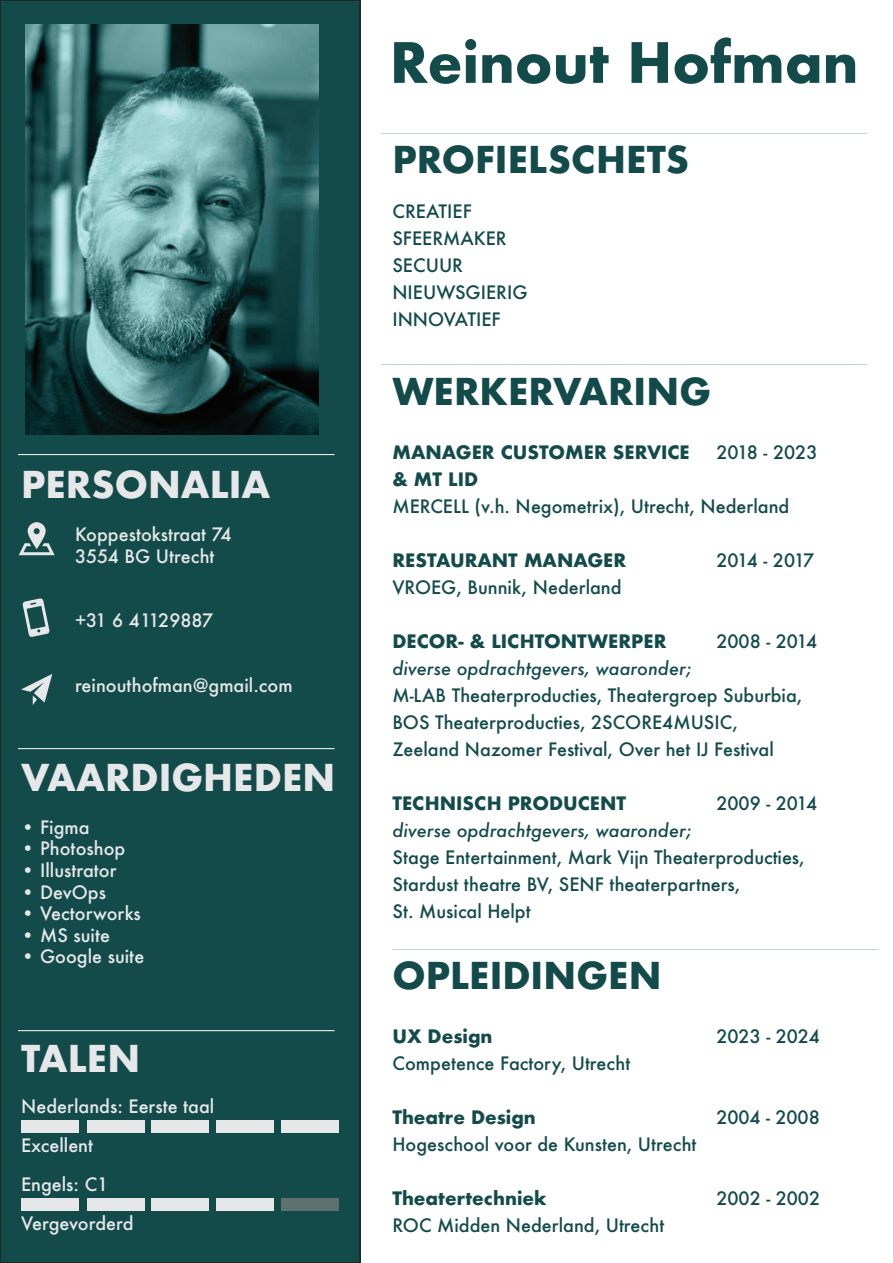
<style>
.page{position:relative;width:893px;height:1263px;background:#fff}
.page>*{position:absolute;margin:0;border:0;box-sizing:border-box;transform-origin:0 0}
.t1{font:700 54px "Futura";color:#134b4b}
.t2{font:700 36px "Futura";color:#134b4b}
.t3{font:700 36px "Futura";color:#e6e7e9}
.t4{font:500 18px/27px "Futura";color:#134b4b}
.t5{font:500 18px/39px "Futura";color:#e6e7e9}
.t6{font:700 18px "Futura";color:#134b4b}
.t7{font:italic 500 18px "Futura";color:#134b4b}
.t8{font:500 18px "Futura";letter-spacing:-.02em;color:#e6e7e9}
.t9{font:500 18px "Futura";letter-spacing:-.08em;color:#134b4b}
</style>
<div class="page">
<div style="left:0;top:0;width:360px;height:1263px;background:#134b4b"></div>
<div style="left:0;top:0;width:361px;height:1263px;border:2px solid #231f20"></div>
<hr style="left:18px;top:454px;width:316px;height:1px;background:#e6e7e9">
<hr style="left:18px;top:748px;width:316px;height:1px;background:#e6e7e9">
<hr style="left:18px;top:1030px;width:316px;height:1px;background:#e6e7e9">
<div style="left:22px;top:1199px;width:57px;height:12px;background:#e6e7e9"></div>
<div style="left:87px;top:1199px;width:57px;height:12px;background:#e6e7e9"></div>
<div style="left:152px;top:1199px;width:56px;height:12px;background:#e6e7e9"></div>
<div style="left:217px;top:1199px;width:57px;height:12px;background:#e6e7e9"></div>
<div style="left:281px;top:1199px;width:57px;height:12px;background:#5e716e"></div>
<svg style="left:19px;top:522px;width:36px;height:33px"></svg>
<svg style="left:22px;top:598px;width:28px;height:39px"></svg>
<svg style="left:21px;top:674px;width:31px;height:31px"></svg>
<div style="left:22px;top:1120px;width:57px;height:12px;background:#e6e7e9"></div>
<div style="left:87px;top:1120px;width:57px;height:12px;background:#e6e7e9"></div>
<div style="left:152px;top:1120px;width:56px;height:12px;background:#e6e7e9"></div>
<div style="left:217px;top:1120px;width:57px;height:12px;background:#e6e7e9"></div>
<div style="left:281px;top:1120px;width:57px;height:12px;background:#e6e7e9"></div>
<img style="left:25px;top:25px;width:293px;height:410px">
<h2 class="t3" style="left:21px;top:458px;width:251px">PERSONALIA</h2>
<p class="t5" style="left:75px;top:523px;width:158px;line-height:21.6px">Koppestokstraat 74<br>3554 BG Utrecht</p>
<p class="t8" style="left:75px;top:608px;width:140px">+31 6 41129887</p>
<p class="t5" style="left:75px;top:666px;width:219px">reinouthofman@gmail.com</p>
<h2 class="t3" style="left:21px;top:751px;width:316px">VAARDIGHEDEN</h2>
<p class="t5" style="left:21px;top:807px;width:70px">• Figma</p>
<p class="t5" style="left:21px;top:829px;width:106px">• Photoshop</p>
<p class="t5" style="left:21px;top:850px;width:97px">• Illustrator</p>
<p class="t5" style="left:21px;top:872px;width:87px">• DevOps</p>
<p class="t5" style="left:21px;top:894px;width:121px">• Vectorworks</p>
<p class="t5" style="left:21px;top:915px;width:91px">• MS suite</p>
<p class="t5" style="left:21px;top:937px;width:125px">• Google suite</p>
<h2 class="t3" style="left:21px;top:1032px;width:121px">TALEN</h2>
<p class="t5" style="left:21px;top:1086px;width:195px">Nederlands: Eerste taal<br>Excellent<br>Engels: C1<br>Vergevorderd</p>
<h1 class="t1" style="left:390px;top:24px;width:470px">Reinout Hofman</h1>
<h2 class="t2" style="left:392px;top:133px;width:298px">PROFIELSCHETS</h2>
<p class="t4" style="left:392px;top:197px;width:137px">CREATIEF<br>SFEERMAKER<br>SECUUR<br>NIEUWSGIERIG<br>INNOVATIEF</p>
<h2 class="t2" style="left:392px;top:365px;width:320px">WERKERVARING</h2>
<p class="t6" style="left:392px;top:439px;width:299px">MANAGER CUSTOMER SERVICE</p>
<p class="t4" style="left:716px;top:438px;width:102px">2018 - 2023</p>
<p class="t6" style="left:392px;top:466px;width:87px">&amp; MT LID</p>
<p class="t4" style="left:392px;top:492px;width:398px">MERCELL (v.h. Negometrix), Utrecht, Nederland</p>
<p class="t6" style="left:392px;top:547px;width:235px">RESTAURANT MANAGER</p>
<p class="t9" style="left:716px;top:548px;width:99px">2014 - 2017</p>
<p class="t4" style="left:392px;top:573px;width:231px">VROEG, Bunnik, Nederland</p>
<p class="t6" style="left:392px;top:628px;width:275px">DECOR- &amp; LICHTONTWERPER</p>
<p class="t4" style="left:716px;top:627px;width:102px">2008 - 2014</p>
<p class="t7" style="left:392px;top:656px;width:301px">diverse opdrachtgevers, waaronder;</p>
<p class="t4" style="left:392px;top:681px;width:411px">M-LAB Theaterproducties, Theatergroep Suburbia,<br>BOS Theaterproducties, 2SCORE4MUSIC,<br>Zeeland Nazomer Festival, Over het IJ Festival</p>
<p class="t6" style="left:392px;top:790px;width:235px">TECHNISCH PRODUCENT</p>
<p class="t4" style="left:716px;top:789px;width:102px">2009 - 2014</p>
<p class="t7" style="left:392px;top:818px;width:301px">diverse opdrachtgevers, waaronder;</p>
<p class="t4" style="left:392px;top:843px;width:414px">Stage Entertainment, Mark Vijn Theaterproducties,<br>Stardust theatre BV, SENF theaterpartners,<br>St. Musical Helpt</p>
<h2 class="t2" style="left:392px;top:949px;width:271px">OPLEIDINGEN</h2>
<p class="t6" style="left:392px;top:1023px;width:102px">UX Design</p>
<p class="t4" style="left:716px;top:1022px;width:105px">2023 - 2024</p>
<p class="t4" style="left:392px;top:1049px;width:239px">Competence Factory, Utrecht</p>
<p class="t6" style="left:392px;top:1104px;width:145px">Theatre Design</p>
<p class="t4" style="left:716px;top:1103px;width:105px">2004 - 2008</p>
<p class="t4" style="left:392px;top:1130px;width:306px">Hogeschool voor de Kunsten, Utrecht</p>
<p class="t6" style="left:392px;top:1185px;width:156px">Theatertechniek</p>
<p class="t4" style="left:716px;top:1184px;width:105px">2002 - 2002</p>
<p class="t4" style="left:392px;top:1211px;width:273px">ROC Midden Nederland, Utrecht</p>
</div>
